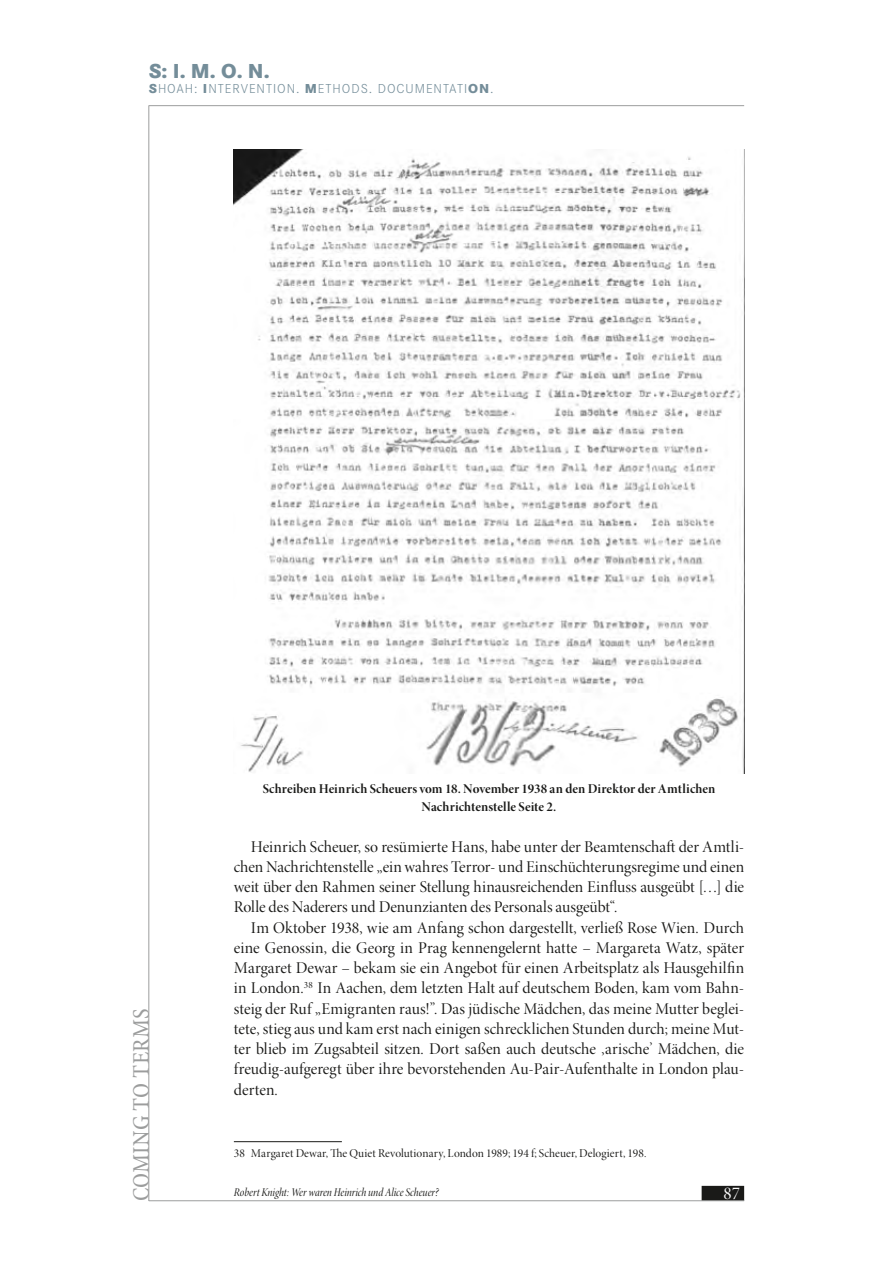
<style>
.page{position:relative;width:893px;height:1263px;background:#fff}
.page>*{position:absolute;margin:0;border:0;box-sizing:border-box;transform-origin:0 0}
.t1{font:condensed 24px "Minion Pro";letter-spacing:.01em;color:#9c9d9d}
.t2{font:800 21px "Corporate S";color:#748d99}
.t3{font:18px "Minion Pro Disp";color:#fff}
.t4{font:16.5px/20.2px "Minion Pro Disp";color:#1a1a18;text-align:justify}
.t5{font:13.5px/18px "Minion Pro Bold Disp";letter-spacing:.005em;color:#1a1a18;text-align:center}
.t6{font:300 13.5px "Corporate S";letter-spacing:.07em;color:#748d99}
.t7{font:12px "Minion Pro Disp";letter-spacing:.005em;color:#1a1a18}
.t8{font:12px "Minion Pro Cn It Disp";color:#1a1a18}
.s1{font-weight:800}
</style>
<div class="page">
<div style="left:702px;top:1186px;width:42px;height:15px;background:#1a1a18"></div>
<hr style="left:149px;top:1200px;width:595px;height:1px;background:#9c9d9d">
<hr style="left:149px;top:105px;width:595px;height:1px;background:#9c9d9d">
<hr style="left:149px;top:105px;width:1px;height:1096px;background:#9c9d9d">
<hr style="left:234px;top:1141px;width:108px;height:1px;background:#1a1a18">
<img style="left:234px;top:149px;width:510px;height:625px">
<p class="t2" style="left:149px;top:58px;width:122px">S: I. M. O. N.</p>
<p class="t6" style="left:149px;top:81px;width:346px"><span class="s1">S</span>HOAH: <span class="s1">I</span>NTERVENTION. <span class="s1">M</span>ETHODS. DOCUMENTATI<span class="s1">ON</span>.</p>
<h1 class="t1" style="left:127px;top:1201px;width:195px;rotate:-90deg">COMING TO TERMS</h1>
<p class="t5" style="left:263px;top:780px;width:454px">Schreiben Heinrich Scheuers vom 18. November 1938 an den Direktor der Amtlichen<br>Nachrichtenstelle Seite 2.</p>
<p class="t4" style="left:234px;top:836px;width:512px;text-indent:17px">Heinrich Scheuer, so resümierte Hans, habe unter der Beamtenschaft der Amtli&shy;chen Nachrichtenstelle „ein wahres Terror- und Einschüchterungsregime und einen weit über den Rahmen seiner Stellung hinausreichenden Einfluss ausgeübt […] die Rolle des Naderers und Denunzianten des Personals ausgeübt“.</p>
<p class="t4" style="left:234px;top:917px;width:512px;text-indent:17px">Im Oktober 1938, wie am Anfang schon dargestellt, verließ Rose Wien. Durch eine Genossin, die Georg in Prag kennengelernt hatte – Margareta Watz, später Margaret Dewar – bekam sie ein Angebot für einen Arbeitsplatz als Hausgehilfin in London.<sup>38</sup> In Aachen, dem letzten Halt auf deutschem Boden, kam vom Bahn&shy;steig der Ruf „Emigranten raus!”. Das jüdische Mädchen, das meine Mutter beglei&shy;tete, stieg aus und kam erst nach einigen schrecklichen Stunden durch; meine Mut&shy;ter blieb im Zugsabteil sitzen. Dort saßen auch deutsche ‚arische’ Mädchen, die freudig-aufgeregt über ihre bevorstehenden Au-Pair-Aufenthalte in London plau&shy;derten.</p>
<p class="t7" style="left:234px;top:1146px;width:414px">38 Margaret Dewar, The Quiet Revolutionary, London 1989; 194 f; Scheuer, Delogiert, 198.</p>
<p class="t8" style="left:234px;top:1185px;width:206px">Robert Knight: Wer waren Heinrich und Alice Scheuer?</p>
<p class="t3" style="left:723px;top:1182px;width:18px">87</p>
</div>
